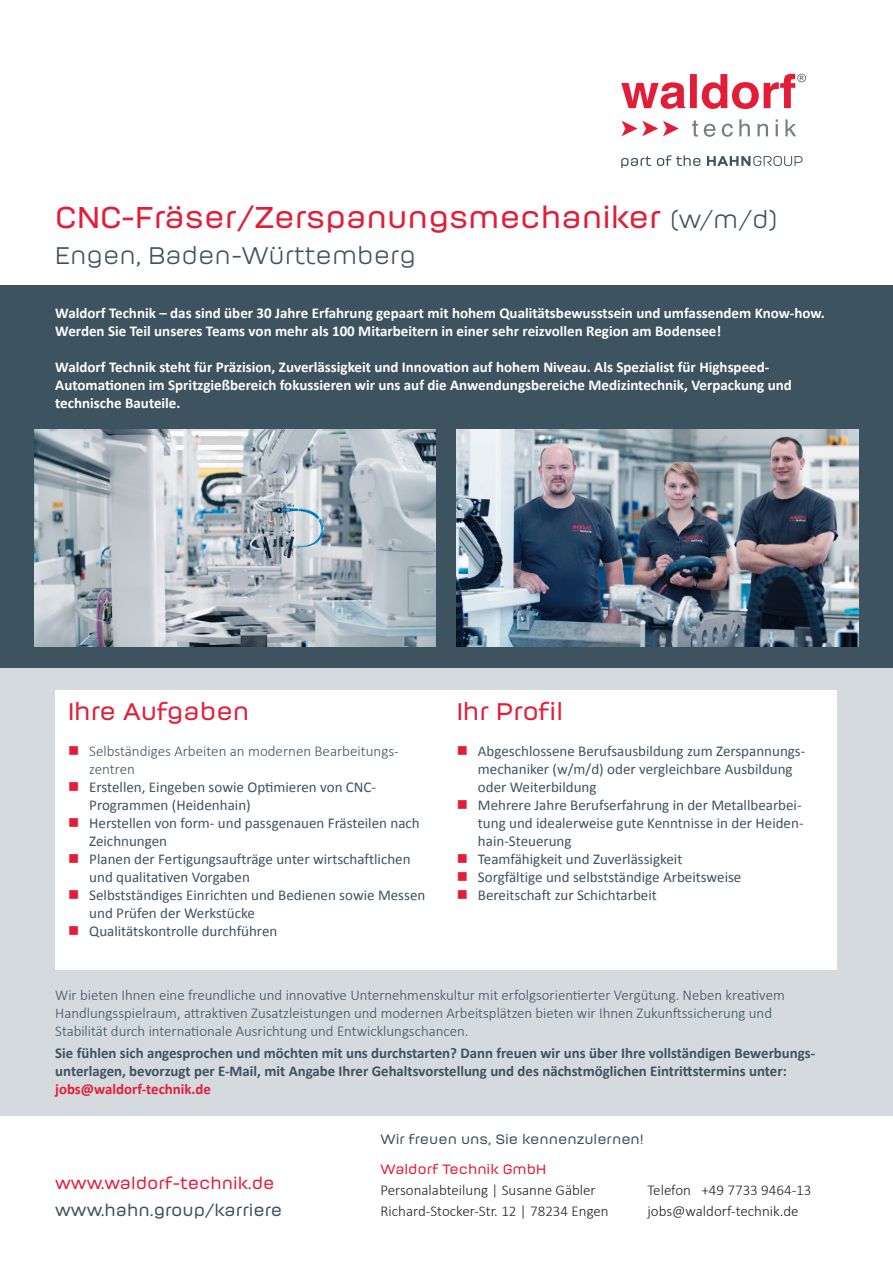
<style>
.page{position:relative;width:893px;height:1263px;background:#fff}
.page>*{position:absolute;margin:0;border:0;box-sizing:border-box;transform-origin:0 0}
.t1{font:500 30px "Moderna";color:#e31d38}
.t2{font:300 24px "Moderna";color:#3e5360}
.t3{font:500 24px "Moderna";color:#e31d38}
.t4{font:500 16.5px "Moderna";color:#3e5360}
.t5{font:500 16.5px "Moderna";color:#e31d38}
.t6{font:15px/18px "Calibri";color:#3e5360}
.t7{font:700 15px/18px "Calibri";color:#fff}
.t8{font:300 15px/18px "Calibri";color:#3e5360}
.t9{font:700 15px/18px "Calibri";color:#3e5360}
.t10{font:300 15px/21px "Calibri";color:#231f20}
.t11{font:700 15px "Calibri";color:#e31d38}
.t12{font:500 13.5px "Moderna";color:#3e5360}
.t13{font:500 13.5px "Moderna";color:#e31d38}
.s1{font-weight:300;font-size:24px;color:#3e5360}
.s2{color:#e31d38}
</style>
<div class="page">
<svg style="left:621px;top:74px;width:185px;height:63px"></svg>
<svg style="left:621px;top:155px;width:181px;height:13px"></svg>
<div style="left:0;top:668px;width:893px;height:448px;background:#d4dade"></div>
<div style="left:0;top:285px;width:893px;height:383px;background:#3e5360"></div>
<img style="left:34px;top:429px;width:401px;height:217px">
<img style="left:457px;top:429px;width:401px;height:217px">
<div style="left:55px;top:690px;width:782px;height:279px;background:#fff"></div>
<p class="t1" style="left:55px;top:194px;width:724px">CNC-Fräser/Zerspanungsmechaniker <span class="s1">(w/m/d)</span></p>
<p class="t2" style="left:55px;top:237px;width:362px">Engen, Baden-Württemberg</p>
<p class="t7" style="left:55px;top:304px;width:771px">Waldorf Technik – das sind über 30 Jahre Erfahrung gepaart mit hohem Qualitätsbewusstsein und umfassendem Know-how.<br>Werden Sie Teil unseres Teams von mehr als 100 Mitarbeitern in einer sehr reizvollen Region am Bodensee!</p>
<p class="t7" style="left:55px;top:358px;width:738px">Waldorf Technik steht für Präzision, Zuverlässigkeit und Innovation auf hohem Niveau. Als Spezialist für Highspeed-<br>Automationen im Spritzgießbereich fokussieren wir uns auf die Anwendungsbereiche Medizintechnik, Verpackung und technische Bauteile.</p>
<p class="t3" style="left:68px;top:693px;width:183px">Ihre Aufgaben</p>
<p class="t8" style="left:89px;top:742px;width:311px;text-indent:-21px"><span class="s2">■</span> Selbständiges Arbeiten an modernen Bearbeitungs&shy;zentren</p>
<p class="t6" style="left:89px;top:778px;width:288px;text-indent:-21px"><span class="s2">■</span> Erstellen, Eingeben sowie Optimieren von CNC-<br>Programmen (Heidenhain)</p>
<p class="t6" style="left:89px;top:814px;width:332px;text-indent:-21px"><span class="s2">■</span> Herstellen von form- und passgenauen Frästeilen nach<br>Zeichnungen</p>
<p class="t6" style="left:89px;top:850px;width:323px;text-indent:-21px"><span class="s2">■</span> Planen der Fertigungsaufträge unter wirtschaftlichen und qualitativen Vorgaben</p>
<p class="t6" style="left:89px;top:886px;width:338px;text-indent:-21px"><span class="s2">■</span> Selbstständiges Einrichten und Bedienen sowie Messen und Prüfen der Werkstücke</p>
<p class="t6" style="left:68px;top:922px;width:211px"><span class="s2">■</span> Qualitätskontrolle durchführen</p>
<p class="t3" style="left:457px;top:693px;width:108px">Ihr Profil</p>
<p class="t6" style="left:478px;top:742px;width:329px;text-indent:-21px"><span class="s2">■</span> Abgeschlossene Berufsausbildung zum Zerspannungs&shy;mechaniker (w/m/d) oder vergleichbare Ausbildung oder Weiterbildung</p>
<p class="t6" style="left:478px;top:796px;width:327px;text-indent:-21px"><span class="s2">■</span> Mehrere Jahre Berufserfahrung in der Metallbearbei&shy;tung und idealerweise gute Kenntnisse in der Heiden&shy;hain-Steuerung</p>
<p class="t6" style="left:457px;top:850px;width:227px"><span class="s2">■</span> Teamfähigkeit und Zuverlässigkeit</p>
<p class="t6" style="left:457px;top:868px;width:286px"><span class="s2">■</span> Sorgfältige und selbstständige Arbeitsweise</p>
<p class="t6" style="left:457px;top:886px;width:202px"><span class="s2">■</span> Bereitschaft zur Schichtarbeit</p>
<p class="t8" style="left:55px;top:986px;width:731px">Wir bieten Ihnen eine freundliche und innovative Unternehmenskultur mit erfolgsorientierter Vergütung. Neben kreativem<br>Handlungsspielraum, attraktiven Zusatzleistungen und modernen Arbeitsplätzen bieten wir Ihnen Zukunftssicherung und<br>Stabilität durch internationale Ausrichtung und Entwicklungschancen.</p>
<p class="t9" style="left:55px;top:1044px;width:762px">Sie fühlen sich angesprochen und möchten mit uns durchstarten? Dann freuen wir uns über Ihre vollständigen Bewerbungs&shy;unterlagen, bevorzugt per E-Mail, mit Angabe Ihrer Gehaltsvorstellung und des nächstmöglichen Eintrittstermins unter:</p>
<p class="t11" style="left:55px;top:1080px;width:157px">jobs@waldorf-technik.de</p>
<p class="t5" style="left:55px;top:1171px;width:221px">www.waldorf-technik.de</p>
<p class="t4" style="left:55px;top:1198px;width:229px">www.hahn.group/karriere</p>
<p class="t12" style="left:381px;top:1129px;width:265px">Wir freuen uns, Sie kennenzulernen!</p>
<p class="t13" style="left:381px;top:1159px;width:167px">Waldorf Technik GmbH</p>
<p class="t10" style="left:381px;top:1179px;width:217px">Personalabteilung | Susanne Gäbler</p>
<p class="t10" style="left:381px;top:1200px;width:230px">Richard-Stocker-Str. 12 | 78234 Engen</p>
<p class="t10" style="left:647px;top:1179px;width:166px">Telefon +49 7733 9464-13 jobs@waldorf-technik.de</p>
</div>
